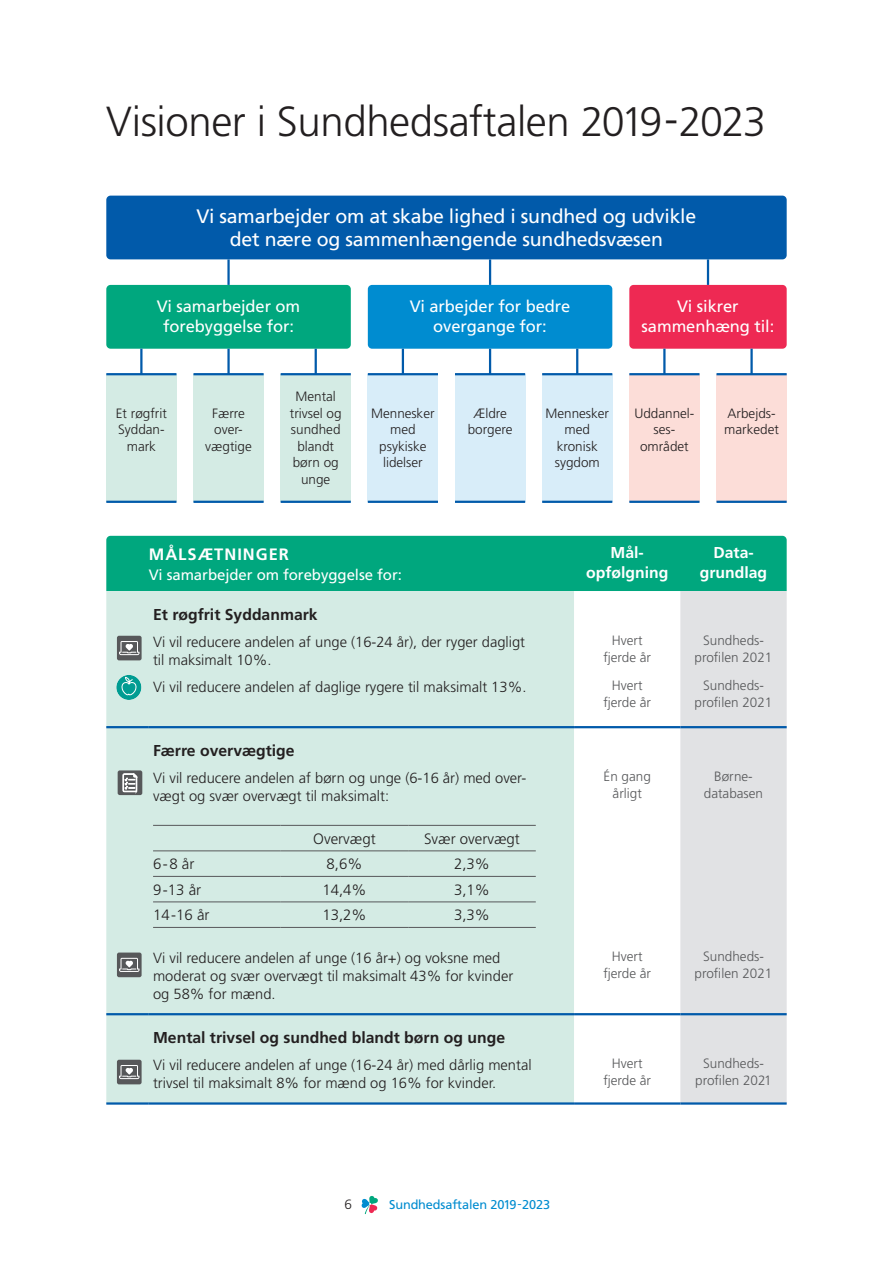
<style>
.page{position:relative;width:893px;height:1263px;background:#fff}
.page>*{position:absolute;margin:0;border:0;box-sizing:border-box;transform-origin:0 0}
.t1{font:300 42px "Frutiger";letter-spacing:-.01em;color:#231f20}
.t2{font:19.5px/22.5px "Frutiger";letter-spacing:-.01em;color:#fff;text-align:center}
.t3{font:16.5px/19.5px "Frutiger";letter-spacing:-.005em;color:#fff;text-align:center}
.t4{font:700 16.5px "Frutiger";letter-spacing:.06em;color:#fff}
.t5{font:700 15.75px "Frutiger";color:#231f20}
.t6{font:700 15.75px/19.5px "Frutiger";color:#fff;text-align:center}
.t7{font:300 15px "Frutiger";color:#231f20}
.t8{font:15px "Frutiger";letter-spacing:-.005em;color:#fff}
.t9{font:300 14.7px/18px "Frutiger";color:#231f20}
.t10{font:300 13.5px/16.5px "Frutiger";color:#231f20;text-align:center}
.t11{font:300 13.5px/16.5px "Frutiger";color:#57585a;text-align:center}
.t12{font:12.75px "Frutiger";letter-spacing:-.01em;color:#008cd0}
.s1{font-size:41.25px}
</style>
<div class="page">
<svg style="left:361px;top:1196px;width:17px;height:18px"></svg>
<div style="left:106px;top:196px;width:681px;height:63px;background:#015aaa;border-radius:4px"></div>
<div style="left:106px;top:285px;width:245px;height:64px;background:#00a77e;border-radius:4px"></div>
<div style="left:368px;top:285px;width:244px;height:64px;background:#008cd0;border-radius:4px"></div>
<div style="left:629px;top:285px;width:158px;height:64px;background:#ee2953;border-radius:4px"></div>
<div style="left:106px;top:536px;width:681px;height:55px;background:#00a77e"></div>
<div style="left:106px;top:591px;width:468px;height:511px;background:#d4ebe4"></div>
<div style="left:680px;top:591px;width:107px;height:511px;background:#e1e2e4"></div>
<hr style="left:106px;top:726px;width:43px;height:2px;background:#015aaa">
<hr style="left:149px;top:726px;width:425px;height:2px;background:#015aaa">
<hr style="left:574px;top:726px;width:106px;height:2px;background:#015aaa">
<hr style="left:680px;top:726px;width:107px;height:2px;background:#015aaa">
<hr style="left:106px;top:1013px;width:43px;height:2px;background:#015aaa">
<hr style="left:149px;top:1013px;width:425px;height:2px;background:#015aaa">
<hr style="left:574px;top:1013px;width:106px;height:2px;background:#015aaa">
<hr style="left:680px;top:1013px;width:107px;height:2px;background:#015aaa">
<hr style="left:106px;top:1102px;width:43px;height:3px;background:#015aaa">
<hr style="left:149px;top:1102px;width:425px;height:3px;background:#015aaa">
<hr style="left:574px;top:1102px;width:106px;height:3px;background:#015aaa">
<hr style="left:680px;top:1102px;width:107px;height:3px;background:#015aaa">
<hr style="left:153px;top:825px;width:128px;height:1px;background:#57585a">
<hr style="left:281px;top:825px;width:127px;height:1px;background:#57585a">
<hr style="left:408px;top:825px;width:128px;height:1px;background:#57585a">
<hr style="left:153px;top:850px;width:128px;height:1px;background:#57585a">
<hr style="left:281px;top:850px;width:127px;height:1px;background:#57585a">
<hr style="left:408px;top:850px;width:128px;height:1px;background:#57585a">
<hr style="left:153px;top:876px;width:128px;height:1px;background:#57585a">
<hr style="left:281px;top:876px;width:127px;height:1px;background:#57585a">
<hr style="left:408px;top:876px;width:128px;height:1px;background:#57585a">
<hr style="left:153px;top:901px;width:128px;height:1px;background:#57585a">
<hr style="left:281px;top:901px;width:127px;height:1px;background:#57585a">
<hr style="left:408px;top:901px;width:128px;height:1px;background:#57585a">
<hr style="left:153px;top:927px;width:128px;height:1px;background:#57585a">
<hr style="left:281px;top:927px;width:127px;height:1px;background:#57585a">
<hr style="left:408px;top:927px;width:128px;height:1px;background:#57585a">
<div style="left:116px;top:675px;width:25px;height:25px;background:#009c92;border-radius:50%"></div>
<svg style="left:121px;top:676px;width:16px;height:20px"></svg>
<div style="left:106px;top:374px;width:70px;height:128px;background:#d4ebe4"></div>
<div style="left:193px;top:374px;width:71px;height:128px;background:#d4ebe4"></div>
<div style="left:281px;top:374px;width:70px;height:128px;background:#d4ebe4"></div>
<div style="left:368px;top:374px;width:70px;height:128px;background:#d8edf9"></div>
<div style="left:455px;top:374px;width:70px;height:128px;background:#d8edf9"></div>
<div style="left:542px;top:374px;width:70px;height:128px;background:#d8edf9"></div>
<div style="left:629px;top:374px;width:70px;height:128px;background:#fcddd8"></div>
<div style="left:716px;top:374px;width:71px;height:128px;background:#fcddd8"></div>
<hr style="left:106px;top:373px;width:70px;height:2px;background:#015aaa">
<hr style="left:193px;top:373px;width:71px;height:2px;background:#015aaa">
<hr style="left:281px;top:373px;width:70px;height:2px;background:#015aaa">
<hr style="left:368px;top:373px;width:70px;height:2px;background:#015aaa">
<hr style="left:455px;top:373px;width:70px;height:2px;background:#015aaa">
<hr style="left:542px;top:373px;width:70px;height:2px;background:#015aaa">
<hr style="left:629px;top:373px;width:70px;height:2px;background:#015aaa">
<hr style="left:716px;top:373px;width:71px;height:2px;background:#015aaa">
<hr style="left:106px;top:501px;width:70px;height:2px;background:#015aaa">
<hr style="left:193px;top:501px;width:71px;height:2px;background:#015aaa">
<hr style="left:281px;top:501px;width:70px;height:2px;background:#015aaa">
<hr style="left:368px;top:501px;width:70px;height:2px;background:#015aaa">
<hr style="left:455px;top:501px;width:70px;height:2px;background:#015aaa">
<hr style="left:542px;top:501px;width:70px;height:2px;background:#015aaa">
<hr style="left:629px;top:501px;width:70px;height:2px;background:#015aaa">
<hr style="left:716px;top:501px;width:71px;height:2px;background:#015aaa">
<hr style="left:140px;top:349px;width:3px;height:25px;background:#015aaa">
<hr style="left:227px;top:349px;width:3px;height:25px;background:#015aaa">
<hr style="left:315px;top:349px;width:2px;height:25px;background:#015aaa">
<hr style="left:402px;top:349px;width:2px;height:25px;background:#015aaa">
<hr style="left:489px;top:349px;width:2px;height:25px;background:#015aaa">
<hr style="left:576px;top:349px;width:2px;height:25px;background:#015aaa">
<hr style="left:663px;top:349px;width:2px;height:25px;background:#015aaa">
<hr style="left:750px;top:349px;width:3px;height:25px;background:#015aaa">
<hr style="left:227px;top:259px;width:3px;height:26px;background:#015aaa">
<hr style="left:489px;top:259px;width:2px;height:26px;background:#015aaa">
<hr style="left:707px;top:259px;width:2px;height:26px;background:#015aaa">
<div style="left:117px;top:636px;width:25px;height:24px;background:#57585a;border-radius:2px"></div>
<svg style="left:119px;top:641px;width:20px;height:14px"></svg>
<svg style="left:118px;top:770px;width:24px;height:25px"></svg>
<svg style="left:123px;top:773px;width:14px;height:19px"></svg>
<div style="left:117px;top:952px;width:25px;height:25px;background:#57585a;border-radius:2px"></div>
<svg style="left:119px;top:958px;width:20px;height:14px"></svg>
<div style="left:117px;top:1060px;width:25px;height:24px;background:#57585a;border-radius:2px"></div>
<svg style="left:119px;top:1065px;width:20px;height:14px"></svg>
<h1 class="t1" style="left:106px;top:104px;width:661px">Visioner i Sundhedsaftalen <span class="s1">2019-2023</span></h1>
<h2 class="t2" style="left:197px;top:206px;width:501px">Vi samarbejder om at skabe lighed i sundhed og udvikle det nære og sammenhængende sundhedsvæsen</h2>
<p class="t3" style="left:157px;top:298px;width:145px">Vi samarbejder om forebyggelse for:</p>
<p class="t3" style="left:410px;top:298px;width:162px">Vi arbejder for bedre overgange for:</p>
<p class="t3" style="left:642px;top:298px;width:134px">Vi sikrer sammenhæng til:</p>
<p class="t10" style="left:116px;top:406px;width:52px">Et røgfrit<br>Syddan&shy;mark</p>
<p class="t10" style="left:205px;top:406px;width:48px">Færre over&shy;vægtige</p>
<p class="t10" style="left:290px;top:390px;width:53px">Mental trivsel og sundhed blandt børn og unge</p>
<p class="t10" style="left:371px;top:406px;width:65px">Mennesker med psykiske lidelser</p>
<p class="t10" style="left:468px;top:406px;width:46px">Ældre borgere</p>
<p class="t10" style="left:546px;top:406px;width:65px">Mennesker med kronisk sygdom</p>
<p class="t10" style="left:634px;top:406px;width:62px">Uddannel&shy;ses&shy;området</p>
<p class="t10" style="left:724px;top:406px;width:56px;text-align:left">Arbejds&shy;markedet</p>
<p class="t4" style="left:149px;top:547px;width:142px">MÅLSÆTNINGER</p>
<p class="t8" style="left:149px;top:568px;width:255px">Vi samarbejder om forebyggelse for:</p>
<p class="t5" style="left:153px;top:607px;width:166px">Et røgfrit Syddanmark</p>
<p class="t9" style="left:153px;top:634px;width:374px">Vi vil reducere andelen af unge (16-24 år), der ryger dagligt til maksimalt 10%.</p>
<p class="t9" style="left:153px;top:679px;width:375px">Vi vil reducere andelen af daglige rygere til maksimalt 13%.</p>
<p class="t5" style="left:153px;top:743px;width:143px">Færre overvægtige</p>
<p class="t9" style="left:153px;top:770px;width:375px">Vi vil reducere andelen af børn og unge (6-16 år) med over&shy;vægt og svær overvægt til maksimalt:</p>
<p class="t7" style="left:313px;top:832px;width:64px">Overvægt</p>
<p class="t7" style="left:424px;top:832px;width:97px">Svær overvægt</p>
<p class="t7" style="left:153px;top:858px;width:43px">6-8 år</p>
<p class="t7" style="left:326px;top:858px;width:37px">8,6%</p>
<p class="t7" style="left:454px;top:858px;width:37px">2,3%</p>
<p class="t7" style="left:153px;top:883px;width:50px">9-13 år</p>
<p class="t7" style="left:322px;top:883px;width:46px">14,4%</p>
<p class="t7" style="left:454px;top:883px;width:37px">3,1%</p>
<p class="t7" style="left:153px;top:909px;width:58px">14-16 år</p>
<p class="t7" style="left:322px;top:909px;width:46px">13,2%</p>
<p class="t7" style="left:454px;top:909px;width:37px">3,3%</p>
<p class="t9" style="left:153px;top:950px;width:362px">Vi vil reducere andelen af unge (16 år+) og voksne med moderat og svær overvægt til maksimalt 43% for kvinder og 58% for mænd.</p>
<p class="t6" style="left:586px;top:544px;width:84px">Mål&shy;opfølgning</p>
<p class="t6" style="left:700px;top:544px;width:69px">Data&shy;grundlag</p>
<p class="t11" style="left:603px;top:633px;width:49px">Hvert fjerde år</p>
<p class="t11" style="left:603px;top:678px;width:49px">Hvert fjerde år</p>
<p class="t11" style="left:604px;top:770px;width:49px">Én gang årligt</p>
<p class="t11" style="left:695px;top:633px;width:79px">Sundheds&shy;profilen 2021</p>
<p class="t11" style="left:695px;top:678px;width:79px">Sundheds&shy;profilen 2021</p>
<p class="t11" style="left:704px;top:769px;width:61px">Børne&shy;databasen</p>
<p class="t11" style="left:603px;top:950px;width:49px">Hvert fjerde år</p>
<p class="t11" style="left:695px;top:949px;width:79px">Sundheds&shy;profilen 2021</p>
<p class="t5" style="left:153px;top:1030px;width:354px">Mental trivsel og sundhed blandt børn og unge</p>
<p class="t9" style="left:153px;top:1057px;width:380px">Vi vil reducere andelen af unge (16-24 år) med dårlig mental trivsel til maksimalt 8% for mænd og 16% for kvinder.</p>
<p class="t11" style="left:603px;top:1057px;width:49px">Hvert fjerde år</p>
<p class="t11" style="left:695px;top:1057px;width:78px">Sundheds&shy;profilen 2021</p>
<p class="t10" style="left:345px;top:1197px;width:9px">6</p>
<p class="t12" style="left:389px;top:1197px;width:163px">Sundhedsaftalen 2019-2023</p>
</div>
